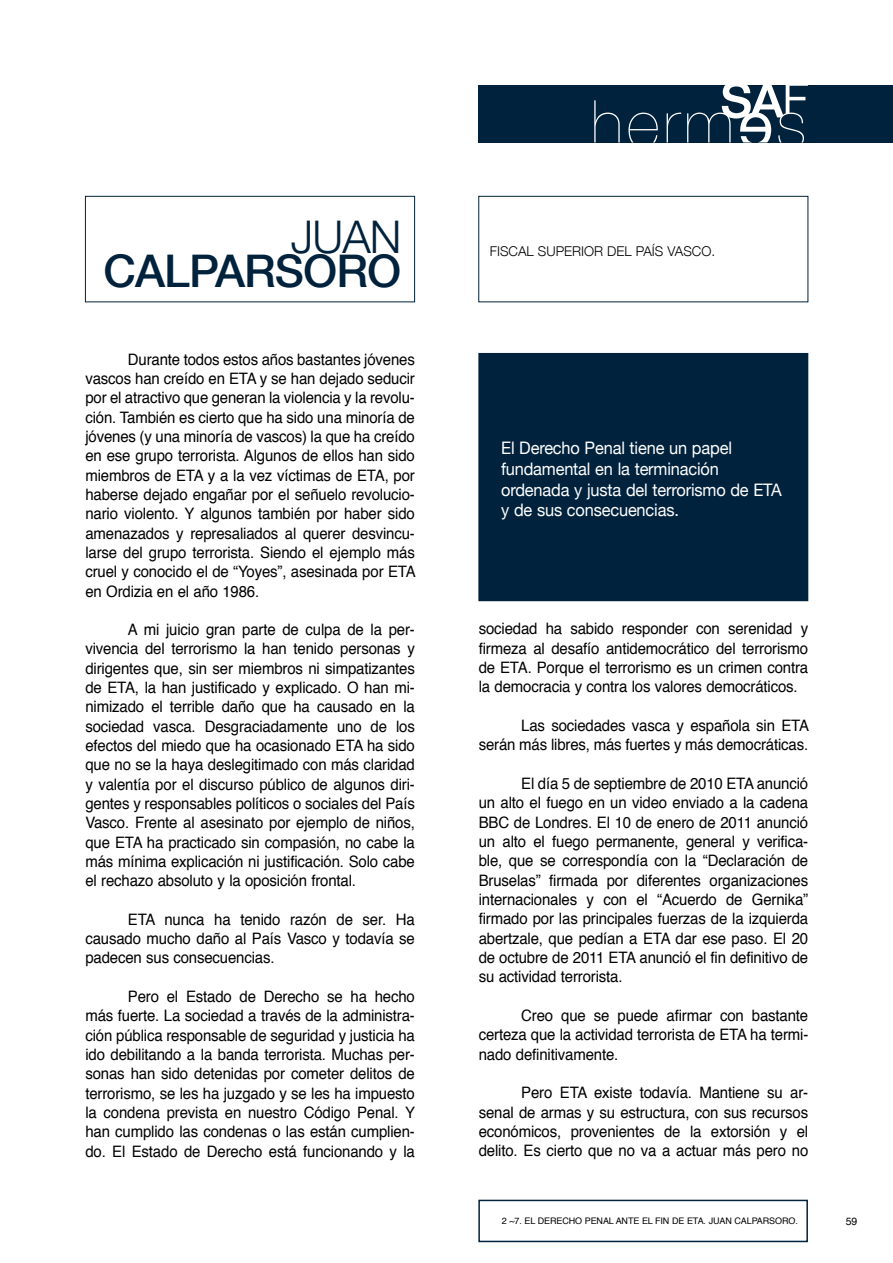
<style>
.page{position:relative;width:893px;height:1263px;background:#fff}
.page>*{position:absolute;margin:0;border:0;box-sizing:border-box;transform-origin:0 0}
.t1{font:500 45px "Helvetica Neue";letter-spacing:-.02em;color:#00223c}
.t2{font:300 45px "Helvetica Neue";color:#00223c}
.t3{font:17.25px/20.7px "Helvetica Neue";letter-spacing:-.01em;color:#fff;scale:.95 1}
.t4{font:15.75px/19.4px "Helvetica";letter-spacing:-.01em;color:#000;text-align:justify;scale:.95 1}
.t5{font:300 13.5px "Helvetica Neue";color:#000}
.t6{font:10.5px "Helvetica";color:#000}
.t7{font:9px "Helvetica";letter-spacing:-.01em;color:#000}
</style>
<div class="page">
<div style="left:478px;top:85px;width:415px;height:57px;background:#00223c"></div>
<svg style="left:594px;top:85px;width:214px;height:57px"></svg>
<div style="left:478px;top:1200px;width:330px;height:42px;border:2px solid #00223c"></div>
<div style="left:85px;top:196px;width:330px;height:106px;border:1px solid #00223c"></div>
<div style="left:478px;top:196px;width:330px;height:106px;border:1px solid #00223c"></div>
<div style="left:479px;top:354px;width:328px;height:246px;background:#00223c"></div>
<div style="left:478px;top:353px;width:330px;height:248px;border:2px solid #00223c"></div>
<h1 class="t2" style="left:291px;top:209px;width:112px">JUAN</h1>
<h1 class="t1" style="left:104px;top:244px;width:299px">CALPARSORO</h1>
<p class="t4" style="left:85px;top:350px;width:348px;text-align:left;text-indent:43px">Durante todos estos años bastantes jóvenes vascos han creído en ETA y se han dejado seducir por el atractivo que generan la violencia y la revolu&shy;ción. También es cierto que ha sido una minoría de jóvenes (y una minoría de vascos) la que ha creído en ese grupo terrorista. Algunos de ellos han sido miembros de ETA y a la vez víctimas de ETA, por haberse dejado engañar por el señuelo revolucio&shy;nario violento. Y algunos también por haber sido amenazados y represaliados al querer desvincu&shy;larse del grupo terrorista. Siendo el ejemplo más cruel y conocido el de “Yoyes”, asesinada por ETA en Ordizia en el año 1986.</p>
<p class="t4" style="left:85px;top:620px;width:348px;text-indent:43px">A mi juicio gran parte de culpa de la per&shy;vivencia del terrorismo la han tenido personas y dirigentes que, sin ser miembros ni simpatizantes de ETA, la han justificado y explicado. O han mi&shy;nimizado el terrible daño que ha causado en la sociedad vasca. Desgraciadamente uno de los efectos del miedo que ha ocasionado ETA ha sido que no se la haya deslegitimado con más claridad y valentía por el discurso público de algunos diri&shy;gentes y responsables políticos o sociales del País Vasco. Frente al asesinato por ejemplo de niños, que ETA ha practicado sin compasión, no cabe la más mínima explicación ni justificación. Solo cabe el rechazo absoluto y la oposición frontal.</p>
<p class="t4" style="left:85px;top:910px;width:348px;text-indent:43px">ETA nunca ha tenido razón de ser. Ha causado mucho daño al País Vasco y todavía se padecen sus consecuencias.</p>
<p class="t4" style="left:85px;top:987px;width:349px;text-indent:43px">Pero el Estado de Derecho se ha hecho más fuerte. La sociedad a través de la administra&shy;ción pública responsable de seguridad y justicia ha ido debilitando a la banda terrorista. Muchas per&shy;sonas han sido detenidas por cometer delitos de terrorismo, se les ha juzgado y se les ha impuesto la condena prevista en nuestro Código Penal. Y han cumplido las condenas o las están cumplien&shy;do. El Estado de Derecho está funcionando y la</p>
<p class="t5" style="left:490px;top:243px;width:74px">FISCAL SUPERI</p>
<p class="t5" style="left:584px;top:243px;width:32px">OR DEL</p>
<p class="t5" style="left:636px;top:243px;width:81px">PAÍS VASC O.</p>
<p class="t3" style="left:501px;top:437px;width:297px">El Derecho Penal tiene un papel fundamental en la terminación ordenada y justa del terrorismo de ETA y de sus consecuencias.</p>
<p class="t4" style="left:479px;top:619px;width:348px">sociedad ha sabido responder con serenidad y firmeza al desafío antidemocrático del terrorismo de ETA. Porque el terrorismo es un crimen contra la democracia y contra los valores democráticos.</p>
<p class="t4" style="left:479px;top:716px;width:348px;text-indent:43px">Las sociedades vasca y española sin ETA serán más libres, más fuertes y más democráticas.</p>
<p class="t4" style="left:479px;top:774px;width:348px;text-indent:43px">El día 5 de septiembre de 2010 ETA anunció un alto el fuego en un video enviado a la cadena BBC</p>
<p class="t4" style="left:479px;top:813px;width:348px;text-indent:35px">de Londres. El 10 de enero de 2011 anunció un alto el fuego permanente, general y verifica&shy;ble, que se correspondía con la “Declaración de Bruselas” firmada por diferentes organizaciones internacionales y con el “Acuerdo de Gernika” firmado por las principales fuerzas de la izquierda abertzale, que pedían a ETA dar ese paso. El 20 de octubre de 2011 ETA anunció el fin definitivo de su actividad terrorista.</p>
<p class="t4" style="left:479px;top:1006px;width:348px;text-indent:43px">Creo que se puede afirmar con bastante certeza que la actividad terrorista de ETA ha termi&shy;nado definitivamente.</p>
<p class="t4" style="left:479px;top:1084px;width:348px;text-indent:43px">Pero ETA existe todavía. Mantiene su ar&shy;senal de armas y su estructura, con sus recursos económicos, provenientes de la extorsión y el delito. Es cierto que no va a actuar más pero no</p>
<p class="t7" style="left:502px;top:1214px;width:298px">2 ~7. El De recho Penal ante el fin de ETA. Juan Calparsoro.</p>
<p class="t6" style="left:846px;top:1213px;width:13px">59</p>
</div>
